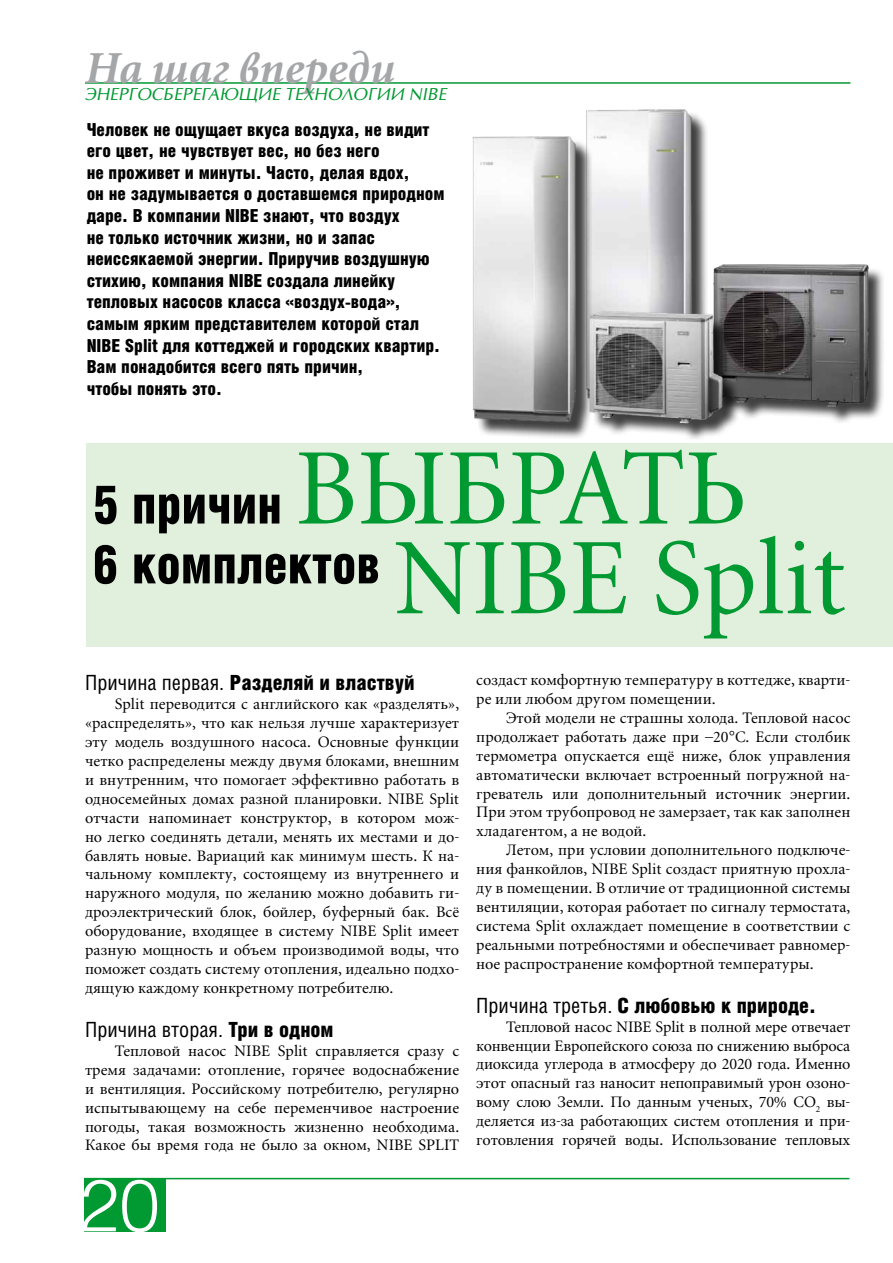
<style>
.page{position:relative;width:893px;height:1263px;background:#fff}
.page>*{position:absolute;margin:0;border:0;box-sizing:border-box;transform-origin:0 0}
.t1{font:300 73.05px "Helios";color:#fff}
.t2{font:900 53.55px/59.8px "Helios Cond";color:#000;scale:.95 1}
.t3{font:italic 700 45px "Miniature";color:#a5a6a8}
.t4{font:900 21px "Helios Cond";color:#000}
.t5{font:21px "Helios Cond";color:#000}
.t6{font:900 18px/21.6px "Helios Cond";color:#000}
.t7{font:italic 16.5px "Opium New";color:#009932}
.t8{font:15.75px/18.9px "Miniature";color:#000;text-align:justify}
.s1{font-family:"Miniature";font-weight:400;font-size:107.25px;color:#009932}
.s2{font-weight:400}
.s3{font-weight:900}
.s4{font-family:"Helios"}
</style>
<div class="page">
<div style="left:87px;top:443px;width:806px;height:203px;background:#e1efdd"></div>
<img style="left:586px;top:109px;width:298px;height:308px">
<hr style="left:85px;top:82px;width:765px;height:2px;background:#009932">
<div style="left:84px;top:1179px;width:82px;height:53px;background:#009932"></div>
<hr style="left:84px;top:1178px;width:765px;height:1px;background:#009932">
<img style="left:472px;top:121px;width:269px;height:318px">
<h3 class="t3" style="left:85px;top:42px;width:311px">На шаг впереди</h3>
<p class="t7" style="left:85px;top:83px;width:364px">Энергосберегающие технологии NIBE</p>
<p class="t6" style="left:87px;top:118px;width:359px">Человек не ощущает вкуса воздуха, не видит его цвет, не чувствует вес, но без него<br>не проживет и минуты. Часто, делая вдох,<br>он не задумывается о доставшемся природном даре. В компании NIBE знают, что воздух<br>не только источник жизни, но и запас неиссякаемой энергии. Приручив воздушную стихию, компания NIBE создала линейку тепловых насосов класса «воздух-вода», самым ярким представителем которой стал NIBE Split для коттеджей и городских квартир.<br>Вам понадобится всего пять причин,<br>чтобы понять это.</p>
<h2 class="t2" style="left:93px;top:474px;width:795px">5 причин <span class="s1">выбрать<br></span>6 комплектов <span class="s1">NIBE Split</span></h2>
<h3 class="t4" style="left:85px;top:671px;width:331px"><span class="s2">Причина первая.</span> Разделяй и властвуй</h3>
<p class="t8" style="left:85px;top:694px;width:376px;text-indent:30px">Split переводится с английского как «разделять», «распределять», что как нельзя лучше характеризует эту модель воздушного насоса. Основные функции четко распределены между двумя блоками, внешним и внутренним, что помогает эффективно работать в односемейных домах разной планировки. NIBE Split отчасти напоминает конструктор, в котором мож&shy;но легко соединять детали, менять их местами и до&shy;бавлять новые. Вариаций как минимум шесть. К на&shy;чальному комплекту, состоящему из внутреннего и наружного модуля, по желанию можно добавить ги&shy;дроэлектрический блок, бойлер, буферный бак. Всё оборудование, входящее в систему NIBE Split имеет разную мощность и объем производимой воды, что поможет создать систему отопления, идеально подхо&shy;дящую каждому конкретному потребителю.</p>
<h3 class="t5" style="left:85px;top:1017px;width:250px">Причина вторая. <span class="s3">Три в одном</span></h3>
<p class="t8" style="left:85px;top:1041px;width:376px;text-indent:30px">Тепловой насос NIBE Split справляется сразу с тремя задачами: отопление, горячее водоснабжение и вентиляция. Российскому потребителю, регулярно испытывающему на себе переменчивое настроение погоды, такая возможность жизненно необходима.<br>Какое бы время года не было за окном, NIBE SPLIT</p>
<h1 class="t1" style="left:79px;top:1161px;width:83px">20</h1>
<p class="t8" style="left:476px;top:670px;width:376px">создаст комфортную температуру в коттедже, кварти&shy;ре или любом другом помещении.</p>
<p class="t8" style="left:476px;top:708px;width:376px;text-indent:30px">Этой модели не страшны холода. Тепловой насос продолжает работать даже при –20<span class="s4">°</span>С. Если столбик термометра опускается ещё ниже, блок управления автоматически включает встроенный погружной на&shy;греватель или дополнительный источник энергии.<br>При этом трубопровод не замерзает, так как заполнен хладагентом, а не водой.</p>
<p class="t8" style="left:476px;top:840px;width:376px;text-indent:30px">Летом, при условии дополнительного подключе&shy;ния фанкойлов, NIBE Split создаст приятную прохла&shy;ду в помещении. В отличие от традиционной системы вентиляции, которая работает по сигналу термостата, система Split охлаждает помещение в соответствии с реальными потребностями и обеспечивает равномер&shy;ное распространение комфортной температуры.</p>
<h3 class="t4" style="left:476px;top:993px;width:341px"><span class="s2">Причина третья.</span> С любовью к природе.</h3>
<p class="t8" style="left:476px;top:1017px;width:376px;text-indent:30px">Тепловой насос NIBE Split в полной мере отвечает конвенции Европейского союза по снижению выброса диоксида углерода в атмосферу до 2020 года. Именно этот опасный газ наносит непоправимый урон озоно&shy;вому слою Земли. По данным ученых, 70% СО<sub>2</sub> вы&shy;деляется из-за работающих систем отопления и при&shy;готовления горячей воды. Использование тепловых</p>
</div>
